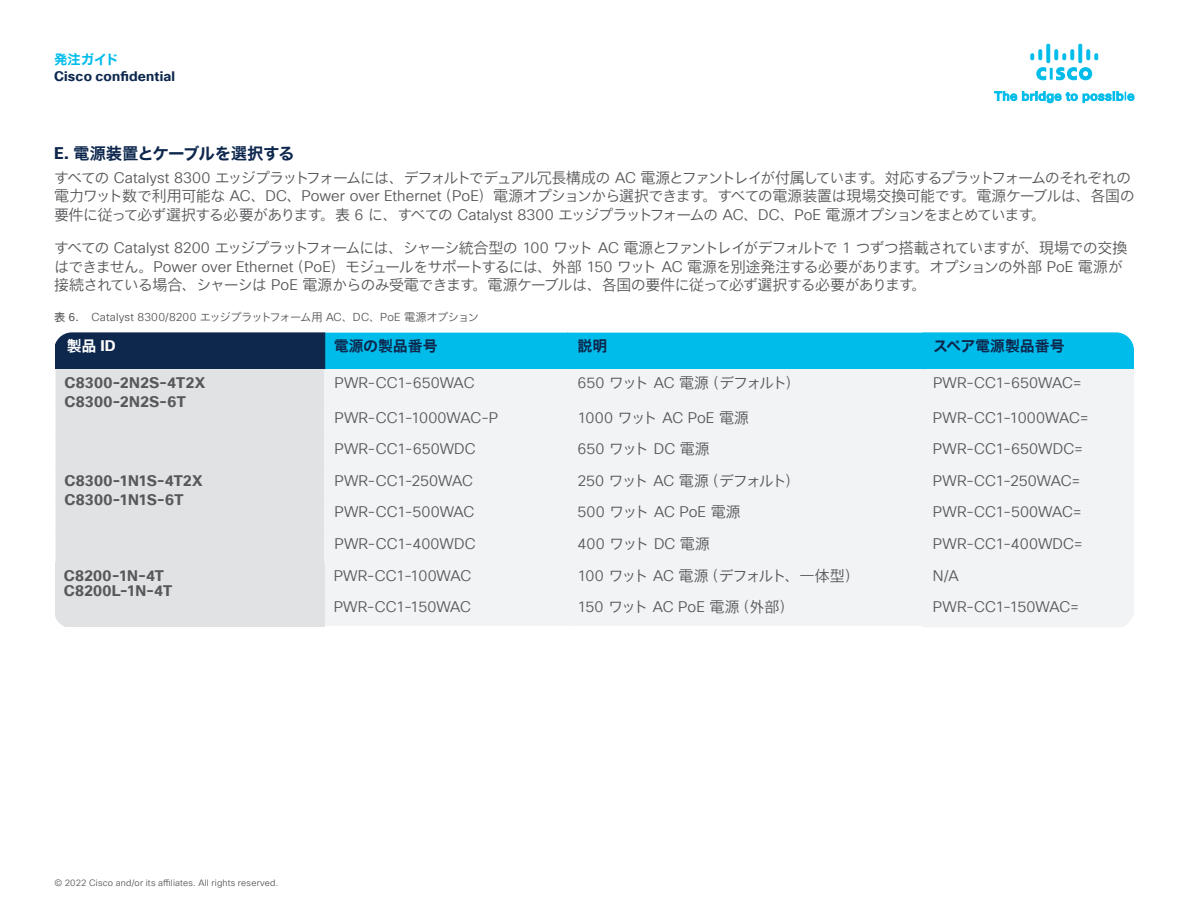
<style>
.page{position:relative;width:1188px;height:918px;background:#fff}
.page>*{position:absolute;margin:0;border:0;box-sizing:border-box;transform-origin:0 0}
.P_-_Paragraph_Style1{font:16.5px "Cisco Sans JPN Bold";letter-spacing:-.04em;color:#0d274d}
.P_-_Paragraph_Style1-2{font:15px/18.5px "Cisco Sans JPN Light";letter-spacing:-.07em;color:#57585a}
.t1{font:15px "Cisco Sans TT Light";color:#57585a}
.t2{font:700 15px/19.5px "Cisco Sans TT";letter-spacing:.01em;color:#57585a}
.P_-_Paragraph_Style1-3{font:15px "Cisco Sans JPN Light";letter-spacing:-.12em;color:#57585a}
.P_-_Paragraph_Style1-4{font:15px "Cisco Sans JPN Light";letter-spacing:-.115em;color:#57585a}
.t3{font:15px "Cisco Sans JPN Bold";letter-spacing:-.01em;color:#0d274d}
.t4{font:15px "Cisco Sans JPN Bold";color:#fff}
.t5{font:700 13.5px "Cisco Sans TT";letter-spacing:.015em;color:#0d274d}
.t6{font:13.5px "Cisco Sans JPN Bold";letter-spacing:-.03em;color:#00bcea}
.P_-_Paragraph_Style1-5{font:11.25px "Cisco Sans TT Light";letter-spacing:.015em;color:#57585a}
.P_-_Paragraph_Style1-6{font:9px "Cisco Sans TT Light";letter-spacing:.02em;color:#57585a}
.s1{font-family:"Cisco Sans TT";font-weight:700}
.s2{font-family:"Cisco Sans TT Light"}
.s3{font-family:"Cisco Sans JPN"}
.s4{font-family:"Cisco Sans TT"}
.s5{font-family:"Cisco Sans JPN Light"}
</style>
<div class="page">
<div style="left:55px;top:332px;width:270px;height:37px;background:#0d274d"></div>
<div style="left:325px;top:332px;width:597px;height:37px;background:#00bcea"></div>
<div style="left:923px;top:332px;width:211px;height:37px;background:#00bcea"></div>
<div style="left:56px;top:369px;width:268px;height:193px;background:#e1e2e4"></div>
<div style="left:325px;top:369px;width:809px;height:257px;background:#f2f3f4"></div>
<div style="left:55px;top:562px;width:270px;height:65px;background:#e1e2e4"></div>
<div style="left:923px;top:594px;width:211px;height:33px;background:#f2f3f4"></div>
<hr style="left:567px;top:332px;width:1px;height:37px;background:#00bcea">
<hr style="left:324px;top:369px;width:2px;height:34px;background:#f2f3f4">
<hr style="left:567px;top:369px;width:1px;height:34px;background:#f2f3f4">
<hr style="left:922px;top:369px;width:2px;height:34px;background:#f2f3f4">
<hr style="left:324px;top:403px;width:244px;height:1px;background:#f2f3f4">
<hr style="left:324px;top:404px;width:2px;height:31px;background:#f2f3f4">
<hr style="left:568px;top:403px;width:355px;height:1px;background:#f2f3f4">
<hr style="left:567px;top:404px;width:1px;height:31px;background:#f2f3f4">
<hr style="left:923px;top:403px;width:211px;height:1px;background:#f2f3f4">
<hr style="left:922px;top:404px;width:2px;height:31px;background:#f2f3f4">
<hr style="left:324px;top:435px;width:244px;height:1px;background:#f2f3f4">
<hr style="left:324px;top:436px;width:2px;height:30px;background:#f2f3f4">
<hr style="left:568px;top:435px;width:355px;height:1px;background:#f2f3f4">
<hr style="left:567px;top:436px;width:1px;height:30px;background:#f2f3f4">
<hr style="left:923px;top:435px;width:211px;height:1px;background:#f2f3f4">
<hr style="left:922px;top:436px;width:2px;height:30px;background:#f2f3f4">
<hr style="left:324px;top:466px;width:244px;height:2px;background:#f2f3f4">
<hr style="left:324px;top:468px;width:2px;height:30px;background:#f2f3f4">
<hr style="left:568px;top:466px;width:355px;height:2px;background:#f2f3f4">
<hr style="left:567px;top:468px;width:1px;height:30px;background:#f2f3f4">
<hr style="left:923px;top:466px;width:211px;height:2px;background:#f2f3f4">
<hr style="left:922px;top:468px;width:2px;height:30px;background:#f2f3f4">
<hr style="left:324px;top:498px;width:244px;height:1px;background:#f2f3f4">
<hr style="left:324px;top:499px;width:2px;height:31px;background:#f2f3f4">
<hr style="left:568px;top:498px;width:355px;height:1px;background:#f2f3f4">
<hr style="left:567px;top:499px;width:1px;height:31px;background:#f2f3f4">
<hr style="left:923px;top:498px;width:211px;height:1px;background:#f2f3f4">
<hr style="left:922px;top:499px;width:2px;height:31px;background:#f2f3f4">
<hr style="left:324px;top:530px;width:244px;height:1px;background:#f2f3f4">
<hr style="left:324px;top:531px;width:2px;height:30px;background:#f2f3f4">
<hr style="left:568px;top:530px;width:355px;height:1px;background:#f2f3f4">
<hr style="left:567px;top:531px;width:1px;height:30px;background:#f2f3f4">
<hr style="left:923px;top:530px;width:211px;height:1px;background:#f2f3f4">
<hr style="left:922px;top:531px;width:2px;height:30px;background:#f2f3f4">
<hr style="left:324px;top:561px;width:244px;height:2px;background:#f2f3f4">
<hr style="left:568px;top:561px;width:355px;height:2px;background:#f2f3f4">
<hr style="left:567px;top:563px;width:1px;height:30px;background:#f2f3f4">
<hr style="left:923px;top:561px;width:211px;height:2px;background:#f2f3f4">
<hr style="left:922px;top:563px;width:2px;height:30px;background:#f2f3f4">
<hr style="left:325px;top:593px;width:243px;height:1px;background:#f2f3f4">
<hr style="left:568px;top:593px;width:355px;height:1px;background:#f2f3f4">
<hr style="left:567px;top:594px;width:1px;height:32px;background:#f2f3f4">
<hr style="left:56px;top:466px;width:268px;height:2px;background:#e1e2e4">
<hr style="left:922px;top:332px;width:2px;height:37px;background:#00bcea">
<hr style="left:922px;top:594px;width:2px;height:32px;background:#f2f3f4">
<hr style="left:923px;top:593px;width:211px;height:1px;background:#f2f3f4">
<hr style="left:922px;top:626px;width:212px;height:1px;background:#f2f3f4">
<svg style="left:995px;top:92px;width:82px;height:11px"></svg>
<svg style="left:1083px;top:92px;width:51px;height:11px"></svg>
<svg style="left:1031px;top:44px;width:67px;height:36px"></svg>
<p class="t6" style="left:54px;top:51px;width:66px">発注ガイド</p>
<p class="t5" style="left:54px;top:67px;width:123px">Cisco confidential</p>
<p class="P_-_Paragraph_Style1" style="left:54px;top:142px;width:242px"><span class="s1">E.</span> 電源装置とケーブルを選択する</p>
<p class="P_-_Paragraph_Style1-2" style="left:54px;top:169px;width:1082px">すべての <span class="s2">Catalyst 8300</span> エッジプラットフォームには、デフォルトでデュアル冗長構成の <span class="s2">AC</span> 電源とファントレイが付属しています。対応するプラットフォームのそれぞれの電力ワット数で利用可能な <span class="s2">AC</span>、<span class="s2">DC</span>、<span class="s2">Power over Ethernet</span>（<span class="s2">PoE</span>）電源オプションから選択できます。すべての電源装置は現場交換可能です。電源ケーブルは、各国の要件に従って必ず選択する必要があります。表 <span class="s2">6</span> に、すべての <span class="s2">Catalyst 8300</span> エッジプラットフォームの <span class="s2">AC</span>、<span class="s2">DC</span>、<span class="s2">PoE</span> 電源オプションをまとめています。</p>
<p class="P_-_Paragraph_Style1-2" style="left:54px;top:240px;width:1075px">すべての <span class="s2">Catalyst 8200</span> エッジプラットフォームには、シャーシ統合型の <span class="s2">100</span> ワット <span class="s2">AC</span> 電源とファントレイがデフォルトで <span class="s2">1</span> つずつ搭載されていますが、現場での交換はできません。<span class="s2">Power over Ethernet</span>（<span class="s2">PoE</span>）モジュールをサポートするには、外部 <span class="s2">150</span> ワット <span class="s2">AC</span> 電源を別途発注する必要があります。オプションの外部 <span class="s2">PoE</span> 電源が接続されている場合、シャーシは <span class="s2">PoE</span> 電源からのみ受電できます。電源ケーブルは、各国の要件に従って必ず選択する必要があります。</p>
<p class="P_-_Paragraph_Style1-5" style="left:54px;top:309px;width:427px"><span class="s3">表</span> <span class="s4">6.</span> Catalyst 8300/8200 <span class="s5">エッジプラットフォーム用</span> AC<span class="s5">、</span>DC<span class="s5">、</span>PoE <span class="s5">電源オプション</span></p>
<p class="t4" style="left:67px;top:336px;width:51px">製品 <span class="s1">ID</span></p>
<p class="t3" style="left:334px;top:336px;width:106px">電源の製品番号</p>
<p class="t3" style="left:578px;top:336px;width:31px">説明</p>
<p class="t3" style="left:933px;top:336px;width:133px">スペア電源製品番号</p>
<p class="t2" style="left:64px;top:373px;width:142px">C8300-2N2S-4T2X<br>C8300-2N2S-6T</p>
<p class="t1" style="left:334px;top:373px;width:142px">PWR-CC1-650WAC</p>
<p class="P_-_Paragraph_Style1-3" style="left:578px;top:373px;width:224px"><span class="s2">650</span> ワット <span class="s2">AC</span> 電源（デフォルト）</p>
<p class="t1" style="left:933px;top:373px;width:150px">PWR-CC1-650WAC=</p>
<p class="t1" style="left:334px;top:408px;width:165px">PWR-CC1-1000WAC-P</p>
<p class="t1" style="left:578px;top:408px;width:173px">1000 <span class="s5">ワット</span> AC PoE <span class="s5">電源</span></p>
<p class="t1" style="left:933px;top:408px;width:157px">PWR-CC1-1000WAC=</p>
<p class="t1" style="left:334px;top:439px;width:143px">PWR-CC1-650WDC</p>
<p class="t1" style="left:577px;top:439px;width:134px">650 <span class="s5">ワット</span> DC <span class="s5">電源</span></p>
<p class="t1" style="left:933px;top:439px;width:152px">PWR-CC1-650WDC=</p>
<p class="t2" style="left:64px;top:471px;width:140px">C8300-1N1S-4T2X<br>C8300-1N1S-6T</p>
<p class="t1" style="left:334px;top:471px;width:140px">PWR-CC1-250WAC</p>
<p class="P_-_Paragraph_Style1-3" style="left:577px;top:471px;width:224px"><span class="s2">250</span> ワット <span class="s2">AC</span> 電源（デフォルト）</p>
<p class="t1" style="left:933px;top:471px;width:149px">PWR-CC1-250WAC=</p>
<p class="t1" style="left:334px;top:502px;width:141px">PWR-CC1-500WAC</p>
<p class="t1" style="left:577px;top:502px;width:165px">500 <span class="s5">ワット</span> AC PoE <span class="s5">電源</span></p>
<p class="t1" style="left:933px;top:502px;width:150px">PWR-CC1-500WAC=</p>
<p class="t1" style="left:334px;top:534px;width:143px">PWR-CC1-400WDC</p>
<p class="t1" style="left:577px;top:534px;width:134px">400 <span class="s5">ワット</span> DC <span class="s5">電源</span></p>
<p class="t1" style="left:933px;top:534px;width:151px">PWR-CC1-400WDC=</p>
<p class="t2" style="left:64px;top:568px;width:110px;line-height:15px">C8200-1N-4T<br>C8200L-1N-4T</p>
<p class="t1" style="left:334px;top:566px;width:139px">PWR-CC1-100WAC</p>
<p class="P_-_Paragraph_Style1-4" style="left:577px;top:566px;width:283px"><span class="s2">100</span> ワット <span class="s2">AC</span> 電源（デフォルト、一体型）</p>
<p class="t1" style="left:933px;top:566px;width:27px">N/A</p>
<p class="t1" style="left:334px;top:597px;width:139px">PWR-CC1-150WAC</p>
<p class="P_-_Paragraph_Style1-2" style="left:577px;top:599px;width:218px"><span class="s2">150</span> ワット <span class="s2">AC PoE</span> 電源（外部）</p>
<p class="t1" style="left:933px;top:597px;width:148px">PWR-CC1-150WAC=</p>
<p class="P_-_Paragraph_Style1-6" style="left:54px;top:877px;width:225px">© 2022 Cisco and/or its affiliates. All rights reserved.</p>
</div>
